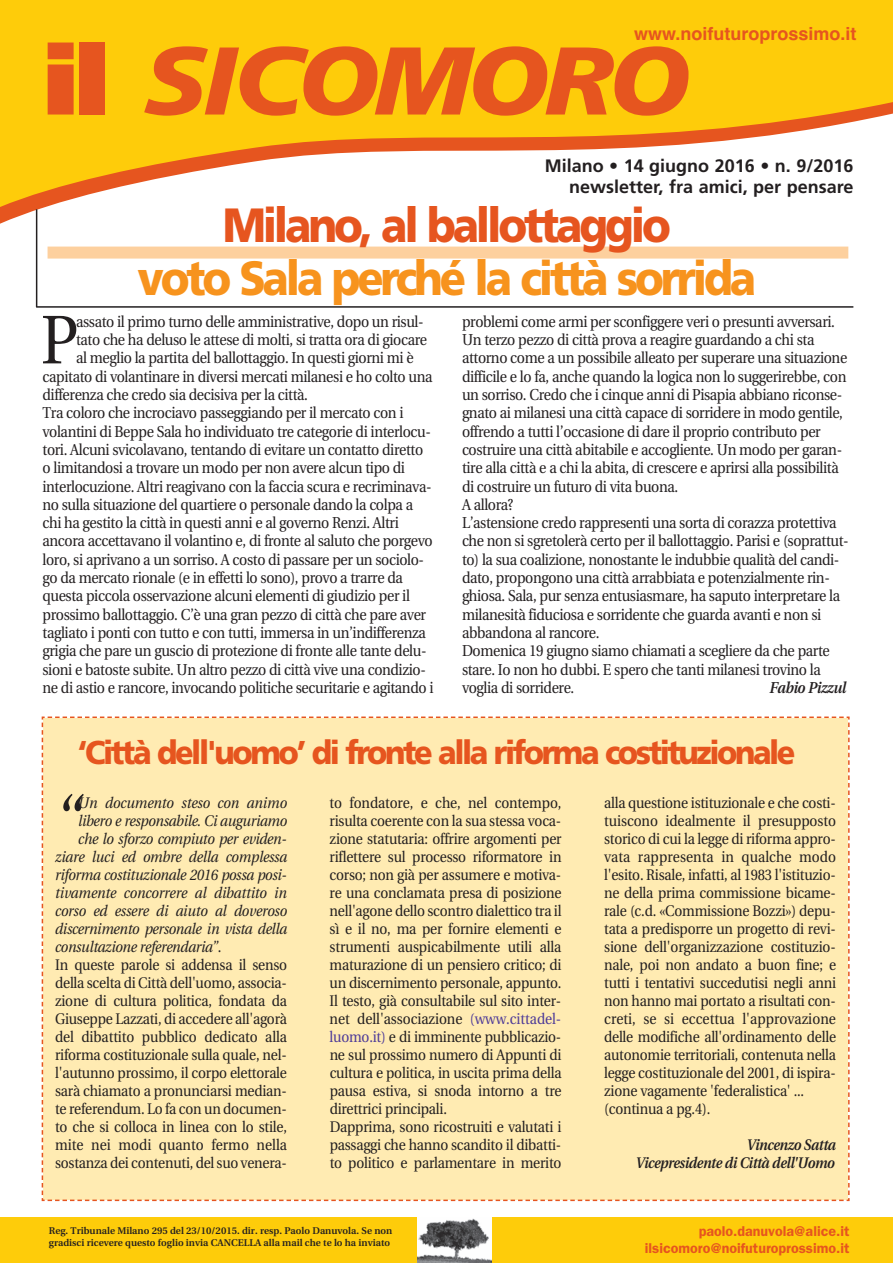
<style>
.page{position:relative;width:893px;height:1263px;background:#fff}
.page>*{position:absolute;margin:0;border:0;box-sizing:border-box;transform-origin:0 0}
.t1{font:italic 900 96px "Frutiger";letter-spacing:-.035em;color:#e6551f;scale:1.07 1}
.t2{font:68.55px "Utopia";color:#231f20;scale:.9 1}
.t3{font:italic 67.35px "Utopia";color:#231f20;scale:.9 1}
.t4{font:900 48px "Frutiger";letter-spacing:-.075em;color:#f7931d;scale:.9 1}
.t5{font:900 48px "Frutiger";letter-spacing:-.075em;color:#e6551f;scale:.9 1}
.t6{font:900 33px "Frutiger";letter-spacing:-.08em;color:#e6551f;scale:.92 1}
.t7{font:700 18px/21.6px "Frutiger";color:#231f20;text-align:right}
.t8{font:700 18px "Helvetica";color:#e6551f}
.t9{font:15.75px/18.3px "Utopia";letter-spacing:-.025em;color:#231f20;scale:.9 1}
.t10{font:italic 600 15.75px "Utopia";letter-spacing:-.03em;color:#231f20;scale:.9 1}
.t11{font:15.3px/18px "Utopia";letter-spacing:-.015em;color:#231f20;scale:.9 1}
.t12{font:italic 15.3px "Utopia";letter-spacing:-.02em;color:#231f20;scale:.9 1}
.t13{font:italic 600 15.3px/18px "Utopia";letter-spacing:-.03em;color:#231f20;text-align:right;scale:.9 1}
.t14{font:600 14.25px/17.1px "Franklin Gothic";color:#e6551f;text-align:right}
.t15{font:600 9.75px/11.7px "Utopia";color:#231f20}
.s1{font-style:normal}
.s2{color:#4e3b98}
</style>
<div class="page">
<div style="left:48px;top:247px;width:800px;height:12px;background:#fdd09e"></div>
<svg style="left:0;top:0;width:893px;height:207px;fill:#fecc0a"></svg>
<div style="left:0;top:1217px;width:893px;height:46px;background:#fecc0a"></div>
<img style="left:417px;top:1217px;width:74px;height:46px">
<hr style="left:36px;top:209px;width:1px;height:98px;background:#231f20">
<hr style="left:36px;top:306px;width:817px;height:2px;background:#231f20">
<div style="left:41px;top:716px;width:809px;height:486px;background:#ffebb2"></div>
<p class="t8" style="left:634px;top:23px;width:224px">www.noifuturoprossimo.it</p>
<h1 class="t1" style="left:42px;top:43px;width:606px"><span class="s1">il</span> SICOMORO</h1>
<p class="t7" style="left:545px;top:156px;width:310px">Milano • 14 giugno 2016 • n. 9/2016 newsletter, fra amici, per pensare</p>
<h3 class="t5" style="left:223px;top:206px;width:499px">Milano, al ballottaggio</h3>
<h3 class="t4" style="left:137px;top:259px;width:689px">voto Sala perché la città sorrida</h3>
<h2 class="t2" style="left:41px;top:312px;width:43px">P</h2>
<p class="t9" style="left:76px;top:314px;width:388px">assato il primo turno delle amministrative, dopo un risul-</p>
<p class="t9" style="left:76px;top:332px;width:392px">tato che ha deluso le attese di molti, si tratta ora di giocare</p>
<p class="t9" style="left:76px;top:350px;width:377px">al meglio la partita del ballottaggio. In questi giorni mi è</p>
<p class="t9" style="left:43px;top:368px;width:435px">capitato di volantinare in diversi mercati milanesi e ho colto una</p>
<p class="t9" style="left:43px;top:387px;width:297px">differenza che credo sia decisiva per la città.</p>
<p class="t9" style="left:43px;top:405px;width:403px">Tra coloro che incrociavo passeggiando per il mercato con i</p>
<p class="t9" style="left:43px;top:423px;width:433px">volantini di Beppe Sala ho individuato tre categorie di interlocu-</p>
<p class="t9" style="left:43px;top:442px;width:424px">tori. Alcuni svicolavano, tentando di evitare un contatto diretto</p>
<p class="t9" style="left:43px;top:460px;width:404px">o limitandosi a trovare un modo per non avere alcun tipo di</p>
<p class="t9" style="left:43px;top:478px;width:434px">interlocuzione. Altri reagivano con la faccia scura e recriminava-</p>
<p class="t9" style="left:43px;top:497px;width:413px">no sulla situazione del quartiere o personale dando la colpa a</p>
<p class="t9" style="left:43px;top:515px;width:397px">chi ha gestito la città in questi anni e al governo Renzi. Altri</p>
<p class="t9" style="left:43px;top:533px;width:435px">ancora accettavano il volantino e, di fronte al saluto che porgevo</p>
<p class="t9" style="left:43px;top:551px;width:426px">loro, si aprivano a un sorriso. A costo di passare per un sociolo-</p>
<p class="t9" style="left:43px;top:570px;width:402px">go da mercato rionale (e in effetti lo sono), provo a trarre da</p>
<p class="t9" style="left:43px;top:588px;width:410px">questa piccola osservazione alcuni elementi di giudizio per il</p>
<p class="t9" style="left:43px;top:606px;width:428px">prossimo ballottaggio. C’è una gran pezzo di città che pare aver</p>
<p class="t9" style="left:43px;top:625px;width:428px">tagliato i ponti con tutto e con tutti, immersa in un’indifferenza</p>
<p class="t9" style="left:43px;top:643px;width:428px">grigia che pare un guscio di protezione di fronte alle tante delu-</p>
<p class="t9" style="left:43px;top:661px;width:427px">sioni e batoste subite. Un altro pezzo di città vive una condizio-</p>
<p class="t9" style="left:43px;top:680px;width:436px">ne di astio e rancore, invocando politiche securitarie e agitando i</p>
<p class="t9" style="left:462px;top:314px;width:431px">problemi come armi per sconfiggere veri o presunti avversari.<br>Un terzo pezzo di città prova a reagire guardando a chi sta attorno come a un possibile alleato per superare una situazione difficile e lo fa, anche quando la logica non lo suggerirebbe, con un sorriso. Credo che i cinque anni di Pisapia abbiano riconse&shy;gnato ai milanesi una città capace di sorridere in modo gentile, offrendo a tutti l’occasione di dare il proprio contributo per costruire una città abitabile e accogliente. Un modo per garan&shy;tire alla città e a chi la abita, di crescere e aprirsi alla possibilità di costruire un futuro di vita buona.<br>A allora?<br>L’astensione credo rappresenti una sorta di corazza protettiva che non si sgretolerà certo per il ballottaggio. Parisi e (soprattut&shy;to) la sua coalizione, nonostante le indubbie qualità del candi&shy;dato, propongono una città arrabbiata e potenzialmente rin&shy;ghiosa. Sala, pur senza entusiasmare, ha saputo interpretare la milanesità fiduciosa e sorridente che guarda avanti e non si abbandona al rancore.<br>Domenica 19 giugno siamo chiamati a scegliere da che parte stare. Io non ho dubbi. E spero che tanti milanesi trovino la voglia di sorridere.</p>
<p class="t10" style="left:770px;top:681px;width:87px">Fabio Pizzul</p>
<h3 class="t6" style="left:77px;top:739px;width:782px">‘Città dell'uomo’ di fronte alla riforma costituzionale</h3>
<h3 class="t3" style="left:55px;top:794px;width:29px">“</h3>
<p class="t12" style="left:78px;top:797px;width:234px">Un documento steso con animo</p>
<p class="t12" style="left:78px;top:815px;width:234px">libero e responsabile. Ci auguriamo</p>
<p class="t12" style="left:78px;top:833px;width:233px">che lo sforzo compiuto per eviden-</p>
<p class="t12" style="left:55px;top:851px;width:259px">ziare luci ed ombre della complessa</p>
<p class="t12" style="left:55px;top:869px;width:259px">riforma costituzionale 2016 possa posi-</p>
<p class="t12" style="left:55px;top:887px;width:259px">tivamente concorrere al dibattito in</p>
<p class="t12" style="left:55px;top:905px;width:259px">corso ed essere di aiuto al doveroso</p>
<p class="t12" style="left:55px;top:923px;width:259px">discernimento personale in vista della</p>
<p class="t12" style="left:55px;top:941px;width:186px">consultazione referendaria”<span class="s1">.</span></p>
<p class="t11" style="left:55px;top:957px;width:259px">In queste parole si addensa il senso</p>
<p class="t11" style="left:55px;top:975px;width:259px">della scelta di Città dell'uomo, associa-</p>
<p class="t11" style="left:55px;top:993px;width:259px">zione di cultura politica, fondata da</p>
<p class="t11" style="left:55px;top:1011px;width:259px">Giuseppe Lazzati, di accedere all'agorà</p>
<p class="t11" style="left:55px;top:1029px;width:259px">del dibattito pubblico dedicato alla</p>
<p class="t11" style="left:55px;top:1047px;width:259px">riforma costituzionale sulla quale, nel-</p>
<p class="t11" style="left:55px;top:1065px;width:259px">l'autunno prossimo, il corpo elettorale</p>
<p class="t11" style="left:55px;top:1083px;width:259px">sarà chiamato a pronunciarsi median-</p>
<p class="t11" style="left:55px;top:1101px;width:259px">te referendum. Lo fa con un documen-</p>
<p class="t11" style="left:55px;top:1119px;width:259px">to che si colloca in linea con lo stile,</p>
<p class="t11" style="left:55px;top:1137px;width:259px">mite nei modi quanto fermo nella</p>
<p class="t11" style="left:55px;top:1155px;width:259px">sostanza dei contenuti, del suo venera-</p>
<p class="t11" style="left:330px;top:795px;width:259px">to fondatore, e che, nel contempo, risulta coerente con la sua stessa voca&shy;zione statutaria: offrire argomenti per riflettere sul processo riformatore in corso; non già per assumere e motiva&shy;re una conclamata presa di posizione nell'agone dello scontro dialettico tra il sì e il no, ma per fornire elementi e strumenti auspicabilmente utili alla maturazione di un pensiero critico; di un discernimento personale, appunto.<br>Il testo, già consultabile sul sito inter&shy;net dell'associazione <span class="s2">(www.cittadel&shy;luomo.it)</span> e di imminente pubblicazio&shy;ne sul prossimo numero di Appunti di cultura e politica, in uscita prima della pausa estiva, si snoda intorno a tre direttrici principali.<br>Dapprima, sono ricostruiti e valutati i passaggi che hanno scandito il dibatti&shy;to politico e parlamentare in merito</p>
<p class="t11" style="left:604px;top:795px;width:259px">alla questione istituzionale e che costi&shy;tuiscono idealmente il presupposto storico di cui la legge di riforma appro&shy;vata rappresenta in qualche modo l'esito. Risale, infatti, al 1983 l'istituzio&shy;ne della prima commissione bicame&shy;rale (c.d. «Commissione Bozzi») depu&shy;tata a predisporre un progetto di revi&shy;sione dell'organizzazione costituzio&shy;nale, poi non andato a buon fine; e tutti i tentativi succedutisi negli anni non hanno mai portato a risultati con&shy;creti, se si eccettua l'approvazione delle modifiche all'ordinamento delle autonomie territoriali, contenuta nella legge costituzionale del 2001, di ispira&shy;zione vagamente 'federalistica' ... (continua a pg.4).</p>
<p class="t13" style="left:636px;top:1137px;width:224px">Vincenzo Satta<br>Vicepresidente di Città dell'Uomo</p>
<p class="t15" style="left:49px;top:1226px;width:345px">Reg. Tribunale Milano 295 del 23/10/2015. dir. resp. Paolo Danuvola. Se non gradisci ricevere questo foglio invia CANCELLA alla mail che te lo ha inviato</p>
<p class="t14" style="left:645px;top:1223px;width:206px">paolo.danuvola@alice.it ilsicomoro@noifuturoprossimo.it</p>
</div>
